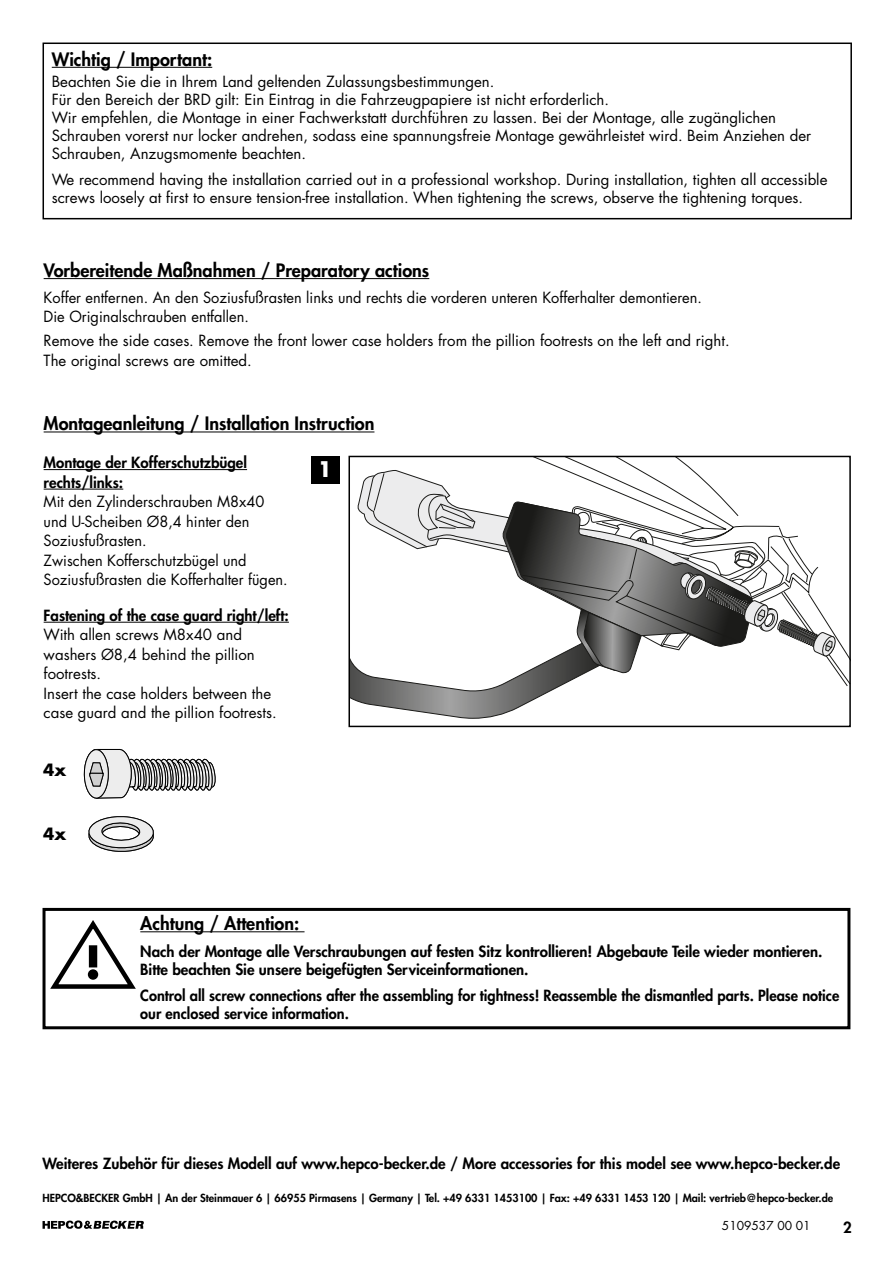
<style>
.page{position:relative;width:893px;height:1263px;background:#fff}
.page>*{position:absolute;margin:0;border:0;box-sizing:border-box;transform-origin:0 0}
.t1{font:700 21px "Futura Std";color:#fff}
.Headlines{font:800 18px "Futura Std";color:#000}
.Fließtext_heavy{font:800 18px "Futura Std";color:#000}
.t2{font:700 16.5px "Futura Std";color:#000}
.Fließtext{font:15px/19.5px "Futura Std";color:#000}
.Fließtext_heavy-2{font:800 15px/18px "Futura Std";color:#000}
.Adresse___Kontakt{font:800 15px "Futura Std";color:#000}
.t3{font:12px "Futura Std";color:#000}
.Adresse___Kontakt-2{font:800 10.8px "Futura Std";color:#000}
</style>
<div class="page">
<svg style="left:43px;top:1220px;width:101px;height:9px"></svg>
<svg style="left:351px;top:459px;width:497px;height:259px"></svg>
<div style="left:348px;top:456px;width:503px;height:271px;border:2px solid #000"></div>
<hr style="left:44px;top:278px;width:385px;height:1px;background:#000">
<div style="left:43px;top:43px;width:809px;height:176px;border:2px solid #000"></div>
<hr style="left:140px;top:931px;width:165px;height:1px;background:#000">
<div style="left:43px;top:908px;width:807px;height:121px;border:3px solid #000"></div>
<svg style="left:46px;top:918px;width:90px;height:73px"></svg>
<div style="left:311px;top:456px;width:29px;height:27px;background:#000"></div>
<hr style="left:44px;top:431px;width:330px;height:1px;background:#000">
<hr style="left:44px;top:469px;width:203px;height:1px;background:#000">
<hr style="left:44px;top:489px;width:79px;height:1px;background:#000">
<hr style="left:44px;top:622px;width:245px;height:1px;background:#000">
<hr style="left:52px;top:67px;width:160px;height:1px;background:#000">
<svg style="left:84px;top:748px;width:132px;height:51px"></svg>
<svg style="left:88px;top:816px;width:66px;height:36px"></svg>
<p class="Headlines" style="left:52px;top:47px;width:162px">Wichtig / Important:</p>
<p class="Fließtext" style="left:52px;top:72px;width:444px">Beachten Sie die in Ihrem Land geltenden Zulassungsbestimmungen.</p>
<p class="Fließtext" style="left:52px;top:90px;width:559px">Für den Bereich der BRD gilt: Ein Eintrag in die Fahrzeugpapiere ist nicht erforderlich.</p>
<p class="Fließtext" style="left:52px;top:109px;width:761px;line-height:18px">Wir empfehlen, die Montage in einer Fachwerkstatt durchführen zu lassen. Bei der Montage, alle zugänglichen<br>Schrauben vorerst nur locker andrehen, sodass eine spannungsfreie Montage gewährleistet wird. Beim Anziehen der<br>Schrauben, Anzugsmomente beachten.</p>
<p class="Fließtext" style="left:52px;top:170px;width:777px;line-height:18px">We recommend having the installation carried out in a professional workshop. During installation, tighten all accessible screws loosely at first to ensure tension-free installation. When tightening the screws, observe the tightening torques.</p>
<p class="Headlines" style="left:44px;top:259px;width:387px">Vorbereitende Maßnahmen / Preparatory actions</p>
<p class="Fließtext" style="left:44px;top:288px;width:660px">Koffer entfernen. An den Soziusfußrasten links und rechts die vorderen unteren Kofferhalter demontieren.</p>
<p class="Fließtext" style="left:44px;top:307px;width:207px">Die Originalschrauben entfallen.</p>
<p class="Fließtext" style="left:44px;top:331px;width:687px">Remove the side cases. Remove the front lower case holders from the pillion footrests on the left and right.</p>
<p class="Fließtext" style="left:44px;top:351px;width:210px">The original screws are omitted.</p>
<p class="Headlines" style="left:44px;top:412px;width:332px">Montageanleitung / Installation Instruction</p>
<p class="Fließtext_heavy-2" style="left:44px;top:454px;width:205px">Montage der Kofferschutzbügel</p>
<p class="Fließtext_heavy-2" style="left:44px;top:473px;width:81px">rechts/links:</p>
<p class="Fließtext" style="left:44px;top:492px;width:222px">Mit den Zylinderschrauben M8x40 und U-Scheiben Ø8,4 hinter den</p>
<p class="Fließtext" style="left:44px;top:531px;width:105px">Soziusfußrasten.</p>
<p class="Fließtext" style="left:44px;top:550px;width:205px">Zwischen Kofferschutzbügel und</p>
<p class="Fließtext" style="left:44px;top:570px;width:246px">Soziusfußrasten die Kofferhalter fügen.</p>
<p class="Fließtext_heavy-2" style="left:44px;top:606px;width:247px">Fastening of the case guard right/left:</p>
<p class="Fließtext" style="left:44px;top:625px;width:200px">With allen screws M8x40 and</p>
<p class="Fließtext" style="left:44px;top:645px;width:213px">washers Ø8,4 behind the pillion footrests.</p>
<p class="Fließtext" style="left:44px;top:684px;width:235px">Insert the case holders between the case guard and the pillion footrests.</p>
<p class="t2" style="left:43px;top:758px;width:25px">4x</p>
<p class="t2" style="left:43px;top:822px;width:25px">4x</p>
<p class="t1" style="left:318px;top:455px;width:16px">1</p>
<p class="Fließtext_heavy" style="left:140px;top:912px;width:161px">Achtung / Attention:</p>
<p class="Fließtext_heavy-2" style="left:140px;top:942px;width:684px">Nach der Montage alle Verschraubungen auf festen Sitz kontrollieren! Abgebaute Teile wieder montieren.<br>Bitte beachten Sie unsere beigefügten Serviceinformationen.</p>
<p class="Fließtext_heavy-2" style="left:140px;top:986px;width:700px">Control all screw connections after the assembling for tightness! Reassemble the dismantled parts. Please notice our enclosed service information.</p>
<p class="Adresse___Kontakt" style="left:43px;top:1154px;width:799px">Weiteres Zubehör für dieses Modell auf www.hepco-becker.de / More accessories for this model see www.hepco-becker.de</p>
<p class="Adresse___Kontakt-2" style="left:43px;top:1191px;width:792px">HEPCO&amp;BECKER GmbH | An der Steinmauer 6 | 66955 Pirmasens | Germany | Tel. +49 6331 1453100 | Fax: +49 6331 1453 120 | Mail: vertrieb@hepco-becker.de</p>
<p class="t3" style="left:722px;top:1218px;width:90px">5109537 00 01</p>
<p class="Fließtext_heavy-2" style="left:843px;top:1218px;width:10px">2</p>
</div>
